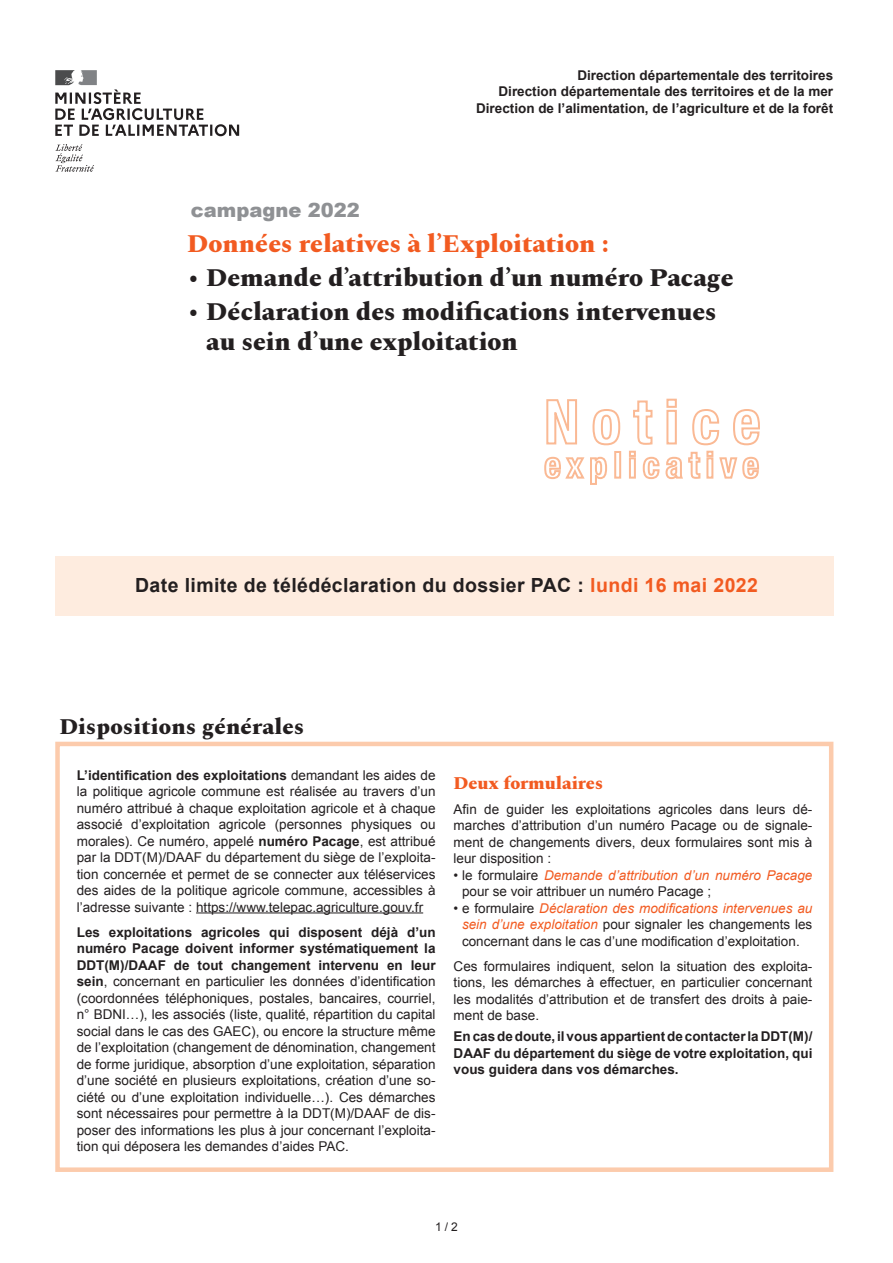
<style>
.page{position:relative;width:893px;height:1263px;background:#fff}
.page>*{position:absolute;margin:0;border:0;box-sizing:border-box;transform-origin:0 0}
.t1{font:800 25.5px/30px "Spectral";color:#231f20}
.t2{font:800 25.5px "Spectral";color:#f25b21}
.t3{font:800 22.5px "Spectral";letter-spacing:.01em;color:#231f20}
.t4{font:700 19.5px "Arial";letter-spacing:.02em;color:#231f20}
.t5{font:900 19.5px "Arial";color:#8f9194}
.t6{font:800 18px "Spectral";color:#f25b21}
.t7{font:13.5px/16.5px "Arial";color:#231f20;text-align:justify}
.t8{font:700 13.5px/16.5px "Arial";color:#231f20;text-align:right}
.t9{font:12px "Arial";color:#231f20}
.s1{color:#f25b21}
.s2{font-weight:700}
.s3{font-style:italic;color:#f25b21}
</style>
<div class="page">
<div style="left:55px;top:556px;width:778px;height:60px;background:#feecdf"></div>
<svg style="left:55px;top:144px;width:39px;height:28px"></svg>
<svg style="left:55px;top:70px;width:184px;height:66px"></svg>
<div style="left:55px;top:742px;width:778px;height:430px;border:4px solid #fccbac"></div>
<hr style="left:196px;top:912px;width:227px;height:1px;background:#231f20">
<svg style="left:546px;top:399px;width:31px;height:46px"></svg>
<svg style="left:592px;top:409px;width:29px;height:37px"></svg>
<svg style="left:544px;top:456px;width:64px;height:29px"></svg>
<div style="left:614px;top:451px;width:7px;height:28px;border:2px solid #fab994"></div>
<svg style="left:629px;top:398px;width:131px;height:82px"></svg>
<p class="t8" style="left:476px;top:67px;width:359px">Direction départementale des territoires<br>Direction départementale des territoires et de la mer<br>Direction de l’alimentation, de l’agriculture et de la forêt</p>
<h3 class="t5" style="left:191px;top:196px;width:171px">campagne 2022</h3>
<h1 class="t2" style="left:187px;top:225px;width:423px">Données relatives à l’Exploitation :</h1>
<h1 class="t1" style="left:187px;top:261px;width:548px">• Demande d’attribution d’un numéro Pacage</h1>
<h1 class="t1" style="left:206px;top:295px;width:512px;text-indent:-19px">• Déclaration des modifications intervenues au sein d’une exploitation</h1>
<h3 class="t4" style="left:135px;top:572px;width:624px">Date limite de télédéclaration du dossier PAC : <span class="s1">lundi 1</span><span class="s1">6</span> <span class="s1">mai 202</span><span class="s1">2</span></h3>
<h2 class="t3" style="left:60px;top:710px;width:246px">Dispositions générales</h2>
<p class="t7" style="left:77px;top:767px;width:360px"><span class="s2">L’identification des exploitations</span> demandant les aides de la politique agricole commune est réalisée au travers d’un numéro attribué à chaque exploitation agricole et à chaque associé d’exploitation agricole (personnes physiques ou morales). Ce numéro, appelé <span class="s2">numéro Pacage</span>, est attribué par la DDT(M)/DAAF du département du siège de l’exploita&shy;tion concernée et permet de se connecter aux téléservices des aides de la politique agricole commune, accessibles à l’adresse suivante : https://www.telepac.agriculture.gouv.fr</p>
<p class="t7" style="left:77px;top:924px;width:360px"><span class="s2">Les exploitations agricoles qui disposent déjà d’un numéro Pacage doivent informer systématiquement la DDT(M)/DAAF de tout changement intervenu en leur sein</span>, concernant en particulier les données d’identification (coordonnées téléphoniques, postales, bancaires, courriel, n° BDNI…), les associés (liste, qualité, répartition du capital social dans le cas des GAEC), ou encore la structure même de l’exploitation (changement de dénomination, changement de forme juridique, absorption d’une exploitation, séparation d’une société en plusieurs exploitations, création d’une so&shy;ciété ou d’une exploitation individuelle…). Ces démarches sont nécessaires pour permettre à la DDT(M)/DAAF de dis&shy;poser des informations les plus à jour concernant l’exploita&shy;tion qui déposera les demandes d’aides PAC.</p>
<h3 class="t6" style="left:454px;top:770px;width:151px">Deux formulaires</h3>
<p class="t7" style="left:454px;top:801px;width:360px">Afin de guider les exploitations agricoles dans leurs dé&shy;marches d’attribution d’un numéro Pacage ou de signale&shy;ment de changements divers, deux formulaires sont mis à leur disposition :</p>
<p class="t7" style="left:462px;top:867px;width:352px;text-indent:-8px">• le formulaire <span class="s3">Demande d’attribution d’un numéro Pacage </span>pour se voir attribuer un numéro Pacage ;</p>
<p class="t7" style="left:462px;top:900px;width:352px;text-indent:-8px">• e formulaire <span class="s3">Déclaration des modifications intervenues au sein d’une exploitation</span> pour signaler les changements les concernant dans le cas d’une modification d’exploitation.</p>
<p class="t7" style="left:454px;top:958px;width:360px">Ces formulaires indiquent, selon la situation des exploita&shy;tions, les démarches à effectuer, en particulier concernant les modalités d’attribution et de transfert des droits à paie&shy;ment de base.</p>
<p class="t8" style="left:454px;top:1028px;width:360px;text-align:justify">En cas de doute, il vous appartient de contacter la DDT(M)/ DAAF du département du siège de votre exploitation, qui vous guidera dans vos démarches.</p>
<p class="t9" style="left:435px;top:1219px;width:24px">1 / 2</p>
</div>
